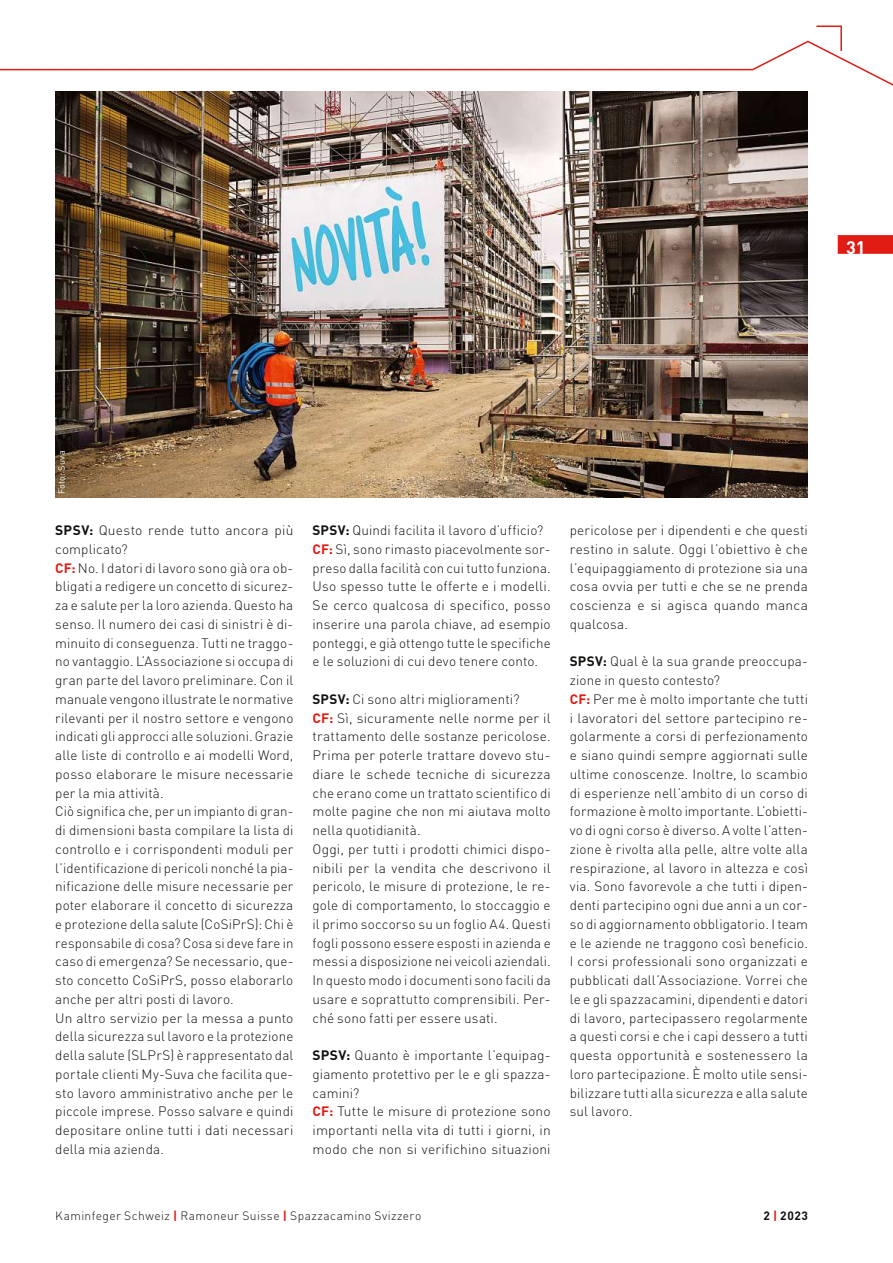
<style>
.page{position:relative;width:893px;height:1263px;background:#fff}
.page>*{position:absolute;margin:0;border:0;box-sizing:border-box;transform-origin:0 0}
.t1{font:700 18px "DIN Pro";color:#fff}
.t2{font:300 13.5px/18.8px "DIN Pro";letter-spacing:.01em;color:#11110f}
.t3{font:300 12px "DIN Pro";letter-spacing:.035em;color:#11110f}
.t4{font:700 12px "DIN Pro";color:#11110f}
.t5{font:9px "DIN Pro";letter-spacing:.035em;color:#fff}
.s1{font-weight:700}
.s2{font-weight:700;color:#e11c15}
.s3{color:#e11c15}
</style>
<div class="page">
<svg style="left:0;top:40px;width:893px;height:46px"></svg>
<svg style="left:815px;top:25px;width:28px;height:28px"></svg>
<div style="left:838px;top:235px;width:55px;height:19px;background:#e11c15"></div>
<img style="left:55px;top:91px;width:753px;height:407px">
<h1 class="t1" style="left:846px;top:237px;width:21px">31</h1>
<p class="t5" style="left:55px;top:494px;width:46px;rotate:-90deg">Foto: Suva</p>
<p class="t2" style="left:55px;top:521px;width:240px"><span class="s1">SPSV:</span> Questo rende tutto ancora più complicato?<br><span class="s2">CF:</span> No. I datori di lavoro sono già ora ob&shy;bligati a redigere un concetto di sicurez&shy;za e salute per la loro azienda. Questo ha senso. Il numero dei casi di sinistri è di&shy;minuito di conseguenza. Tutti ne traggo&shy;no vantaggio. L’Associazione si occupa di gran parte del lavoro preliminare. Con il manuale vengono illustrate le normative rilevanti per il nostro settore e vengono indicati gli approcci alle soluzioni. Grazie alle liste di controllo e ai modelli Word, posso elaborare le misure necessarie per la mia attività.<br>Ciò significa che, per un impianto di gran&shy;di dimensioni basta compilare la lista di controllo e i corrispondenti moduli per l’identificazione di pericoli nonché la pia&shy;nificazione delle misure necessarie per poter elaborare il concetto di sicurezza e protezione della salute (CoSiPrS): Chi è responsabile di cosa? Cosa si deve fare in caso di emergenza? Se necessario, que&shy;sto concetto CoSiPrS, posso elaborarlo anche per altri posti di lavoro.<br>Un altro servizio per la messa a punto della sicurezza sul lavoro e la protezione della salute (SLPrS) è rappresentato dal portale clienti My-Suva che facilita que&shy;sto lavoro amministrativo anche per le piccole imprese. Posso salvare e quindi depositare online tutti i dati necessari della mia azienda.</p>
<p class="t2" style="left:313px;top:521px;width:240px"><span class="s1">SPSV:</span> Quindi facilita il lavoro d’ufficio?<br><span class="s2">CF:</span> Sì, sono rimasto piacevolmente sor&shy;preso dalla facilità con cui tutto funziona.<br>Uso spesso tutte le offerte e i modelli.<br>Se cerco qualcosa di specifico, posso inserire una parola chiave, ad esempio ponteggi, e già ottengo tutte le specifiche e le soluzioni di cui devo tenere conto.</p>
<p class="t2" style="left:313px;top:690px;width:240px"><span class="s1">SPSV:</span> Ci sono altri miglioramenti?<br><span class="s2">CF:</span> Sì, sicuramente nelle norme per il trattamento delle sostanze pericolose.<br>Prima per poterle trattare dovevo stu&shy;diare le schede tecniche di sicurezza che erano come un trattato scientifico di molte pagine che non mi aiutava molto nella quotidianità.<br>Oggi, per tutti i prodotti chimici dispo&shy;nibili per la vendita che descrivono il pericolo, le misure di protezione, le re&shy;gole di comportamento, lo stoccaggio e il primo soccorso su un foglio A4. Questi fogli possono essere esposti in azienda e messi a disposizione nei veicoli aziendali.<br>In questo modo i documenti sono facili da usare e soprattutto comprensibili. Per&shy;ché sono fatti per essere usati.</p>
<p class="t2" style="left:313px;top:1046px;width:240px"><span class="s1">SPSV:</span> Quanto è importante l’equipag&shy;giamento protettivo per le e gli spazza&shy;camini?<br><span class="s2">CF:</span> Tutte le misure di protezione sono importanti nella vita di tutti i giorni, in modo che non si verifichino situazioni</p>
<p class="t2" style="left:570px;top:521px;width:240px;text-align:justify">pericolose per i dipendenti e che questi restino in salute. Oggi l’obiettivo è che l’equipaggiamento di protezione sia una cosa ovvia per tutti e che se ne prenda coscienza e si agisca quando manca qualcosa.</p>
<p class="t2" style="left:570px;top:652px;width:240px"><span class="s1">SPSV:</span> Qual è la sua grande preoccupa&shy;zione in questo contesto?<br><span class="s2">CF:</span> Per me è molto importante che tutti i lavoratori del settore partecipino re&shy;golarmente a corsi di perfezionamento e siano quindi sempre aggiornati sulle ultime conoscenze. Inoltre, lo scambio di esperienze nell’ambito di un corso di formazione è molto importante. L’obietti&shy;vo di ogni corso è diverso. A volte l’atten&shy;zione è rivolta alla pelle, altre volte alla respirazione, al lavoro in altezza e così via. Sono favorevole a che tutti i dipen&shy;denti partecipino ogni due anni a un cor&shy;so di aggiornamento obbligatorio. I team e le aziende ne traggono così beneficio.<br>I corsi professionali sono organizzati e pubblicati dall’Associazione. Vorrei che le e gli spazzacamini, dipendenti e datori di lavoro, partecipassero regolarmente a questi corsi e che i capi dessero a tutti questa opportunità e sostenessero la loro partecipazione. È molto utile sensi&shy;bilizzare tutti alla sicurezza e alla salute sul lavoro.</p>
<p class="t3" style="left:55px;top:1209px;width:368px">Kaminfeger Schweiz <span class="s2">|</span> Ramoneur Suisse <span class="s2">|</span> Spazzacamino Svizzero</p>
<p class="t4" style="left:764px;top:1209px;width:46px">2 <span class="s3">|</span> 2023</p>
</div>
